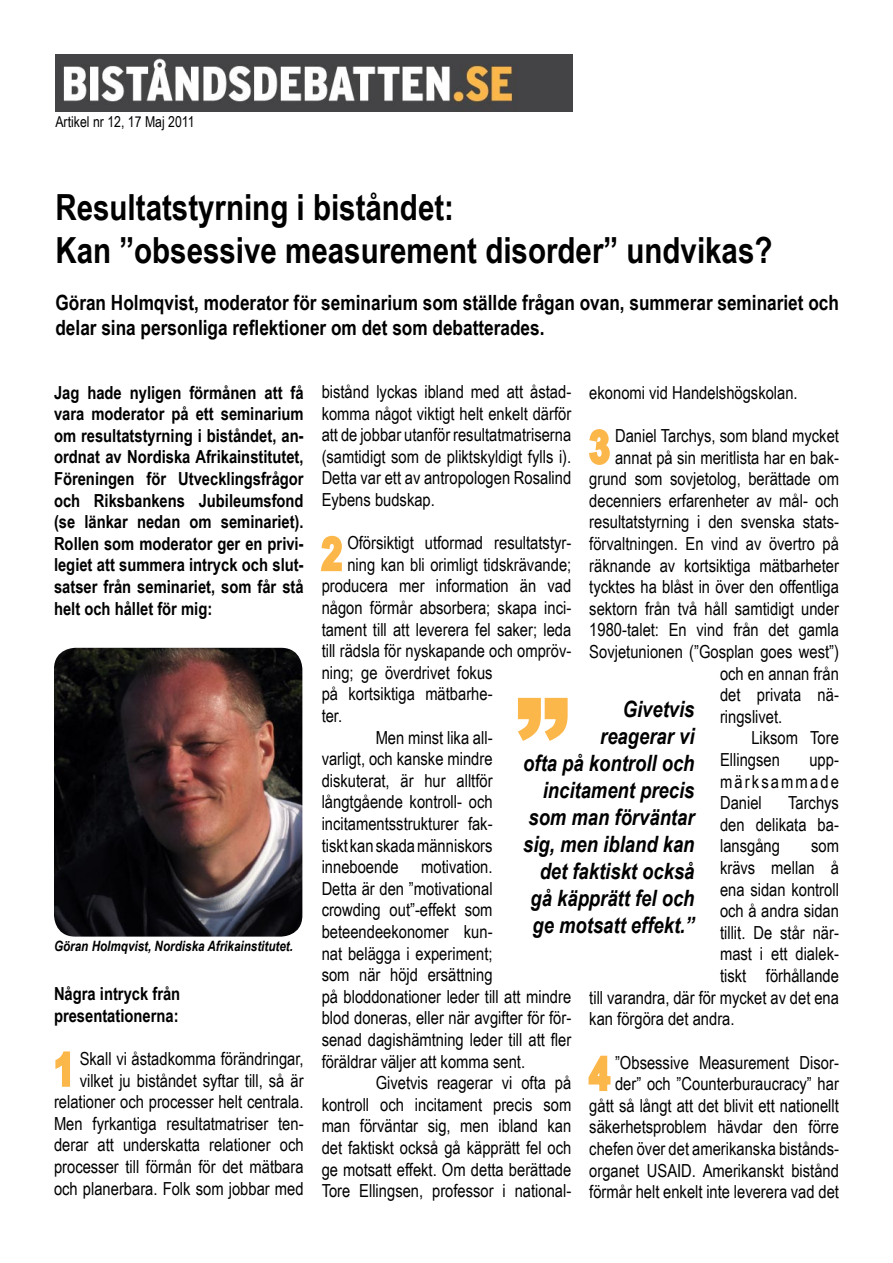
<style>
.page{position:relative;width:893px;height:1263px;background:#fff}
.page>*{position:absolute;margin:0;border:0;box-sizing:border-box;transform-origin:0 0}
.t1{font:900 108px "Arial";color:#fcb74b}
.t2{font:700 45px "Arial Narrow";color:#fcb74b}
.t3{font:700 36px "Arial Narrow";color:#000}
.t4{font:italic 700 22.5px/27px "Arial Narrow";color:#000;text-align:right}
.t5{font:700 21px/25.2px "Arial Narrow";color:#000}
.t6{font:18px/21.6px "Arial Narrow";color:#000;text-align:justify}
.t7{font:700 18px/21.6px "Arial Narrow";color:#000;text-align:justify}
.t8{font:15px "Arial Narrow";color:#000}
.t9{font:italic 700 14.25px "Arial Narrow";color:#000}
</style>
<div class="page">
<img style="left:55px;top:54px;width:518px;height:57px">
<img style="left:54px;top:648px;width:248px;height:288px">
<svg style="left:55px;top:1051px;width:15px;height:36px"></svg>
<svg style="left:321px;top:535px;width:21px;height:37px"></svg>
<svg style="left:589px;top:429px;width:21px;height:36px"></svg>
<svg style="left:588px;top:1055px;width:23px;height:36px"></svg>
<p class="t8" style="left:55px;top:110px;width:141px">Artikel nr 12, 17 Maj 2011</p>
<p class="t3" style="left:55px;top:180px;width:400px">Resultatstyrning i biståndet:</p>
<p class="t3" style="left:55px;top:223px;width:718px">Kan ”obsessive measurement disorder” undvikas?</p>
<p class="t5" style="left:55px;top:289px;width:785px">Göran Holmqvist, moderator för seminarium som ställde frågan ovan, summerar seminariet och delar sina personliga reflektioner om det som debatterades.</p>
<p class="t7" style="left:54px;top:381px;width:251px">Jag hade nyligen förmånen att få vara moderator på ett seminarium om resultatstyrning i biståndet, an&shy;ordnat av Nordiska Afrikainstitutet, Föreningen för Utvecklingsfrågor och Riksbankens Jubileumsfond (se länkar nedan om seminariet).<br>Rollen som moderator ger en privi&shy;legiet att summera intryck och slut&shy;satser från seminariet, som får stå helt och hållet för mig:</p>
<p class="t9" style="left:54px;top:935px;width:241px">Göran Holmqvist, Nordiska Afrikainstitutet.</p>
<p class="t7" style="left:54px;top:982px;width:128px">Några intryck från</p>
<p class="t7" style="left:54px;top:1004px;width:126px">presentationerna:</p>
<p class="t6" style="left:54px;top:1047px;width:251px;text-align:right">Skall vi åstadkomma förändringar, vilket ju biståndet syftar till, så är relationer och processer helt centrala.<br>Men fyrkantiga resultatmatriser ten&shy;derar att underskatta relationer och processer till förmån för det mätbara och planerbara. Folk som jobbar med</p>
<p class="t2" style="left:54px;top:1035px;width:22px">1</p>
<p class="t6" style="left:322px;top:380px;width:251px">bistånd lyckas ibland med att åstad&shy;komma något viktigt helt enkelt därför att de jobbar utanför resultatmatriserna (samtidigt som de pliktskyldigt fylls i).<br>Detta var ett av antropologen Rosalind Eybens budskap.</p>
<p class="t6" style="left:347px;top:531px;width:225px">Oförsiktigt utformad resultatstyr-</p>
<p class="t6" style="left:347px;top:553px;width:225px">ning kan bli orimligt tidskrävande;</p>
<p class="t6" style="left:322px;top:574px;width:251px">producera mer information än vad</p>
<p class="t6" style="left:322px;top:596px;width:251px">någon förmår absorbera; skapa inci-</p>
<p class="t6" style="left:322px;top:618px;width:251px">tament till att leverera fel saker; leda</p>
<p class="t6" style="left:322px;top:639px;width:251px">till rädsla för nyskapande och ompröv-</p>
<p class="t6" style="left:322px;top:661px;width:172px">ning; ge överdrivet fokus</p>
<p class="t6" style="left:322px;top:682px;width:172px">på kortsiktiga mätbarhe-</p>
<p class="t6" style="left:322px;top:704px;width:22px">ter.</p>
<p class="t6" style="left:322px;top:726px;width:251px;text-align:left;text-indent:54px">Men minst lika all-<br>varligt, och kanske mindre<br>diskuterat, är hur alltför långtgående kontroll- och incitamentsstrukturer fak-<br>tiskt kan skada människors inneboende motivation.<br>Detta är den ”motivational<br>crowding out”-effekt som beteendeekonomer kun-<br>nat belägga i experiment;<br>som när höjd ersättning<br>på bloddonationer leder till att mindre blod doneras, eller när avgifter för för&shy;senad dagishämtning leder till att fler föräldrar väljer att komma sent.</p>
<p class="t6" style="left:322px;top:1071px;width:251px;text-indent:54px">Givetvis reagerar vi ofta på kontroll och incitament precis som man förväntar sig, men ibland kan det faktiskt också gå käpprätt fel och ge motsatt effekt. Om detta berättade Tore Ellingsen, professor i national-</p>
<p class="t6" style="left:589px;top:381px;width:210px">ekonomi vid Handelshögskolan.</p>
<p class="t6" style="left:615px;top:424px;width:225px">Daniel Tarchys, som bland mycket</p>
<p class="t6" style="left:615px;top:446px;width:225px">annat på sin meritlista har en bak-</p>
<p class="t6" style="left:589px;top:467px;width:251px">grund som sovjetolog, berättade om</p>
<p class="t6" style="left:589px;top:489px;width:251px">decenniers erfarenheter av mål- och</p>
<p class="t6" style="left:589px;top:511px;width:251px">resultatstyrning i den svenska stats-</p>
<p class="t6" style="left:589px;top:532px;width:251px">förvaltningen. En vind av övertro på</p>
<p class="t6" style="left:589px;top:554px;width:251px">räknande av kortsiktiga mätbarheter</p>
<p class="t6" style="left:589px;top:575px;width:251px">tycktes ha blåst in över den offentliga</p>
<p class="t6" style="left:589px;top:597px;width:251px">sektorn från två håll samtidigt under</p>
<p class="t6" style="left:589px;top:619px;width:251px">1980-talet: En vind från det gamla</p>
<p class="t6" style="left:589px;top:640px;width:251px">Sovjetunionen (”Gosplan goes west”)</p>
<p class="t6" style="left:720px;top:662px;width:120px">och en annan från</p>
<p class="t6" style="left:720px;top:683px;width:120px">det privata nä-</p>
<p class="t6" style="left:720px;top:705px;width:64px">ringslivet.</p>
<p class="t6" style="left:720px;top:727px;width:120px;text-indent:31px">Liksom Tore<br>Ellingsen</p>
<p class="t2" style="left:589px;top:413px;width:22px">3</p>
<p class="t2" style="left:322px;top:520px;width:22px">2</p>
<p class="t1" style="left:515px;top:659px;width:55px">”</p>
<p class="t4" style="left:523px;top:694px;width:173px">Givetvis<br>reagerar vi<br>ofta på kontroll och incitament precis som man förväntar sig, men ibland kan det faktiskt också gå käpprätt fel och ge motsatt effekt.”</p>
<p class="t6" style="left:720px;top:748px;width:120px;text-indent:89px">upp&shy;märksammade Daniel</p>
<p class="t6" style="left:720px;top:791px;width:120px;text-indent:68px">Tarchys den delikata ba&shy;lansgång</p>
<p class="t6" style="left:811px;top:835px;width:29px">som</p>
<p class="t6" style="left:720px;top:856px;width:120px">krävs mellan å</p>
<p class="t6" style="left:720px;top:878px;width:120px">ena sidan kontroll</p>
<p class="t6" style="left:720px;top:899px;width:120px">och å andra sidan</p>
<p class="t6" style="left:720px;top:921px;width:120px">tillit. De står när-</p>
<p class="t6" style="left:720px;top:943px;width:120px">mast i ett dialek-</p>
<p class="t6" style="left:720px;top:964px;width:120px">tiskt förhållande</p>
<p class="t6" style="left:589px;top:986px;width:251px">till varandra, där för mycket av det ena</p>
<p class="t6" style="left:589px;top:1007px;width:147px">kan förgöra det andra.</p>
<p class="t6" style="left:589px;top:1051px;width:251px;text-align:right">”Obsessive Measurement Disor&shy;der” och ”Counterburaucracy” har gått så långt att det blivit ett nationellt säkerhetsproblem hävdar den förre chefen över det amerikanska bistånds&shy;organet USAID. Amerikanskt bistånd förmår helt enkelt inte leverera vad det</p>
<p class="t2" style="left:589px;top:1039px;width:22px">4</p>
</div>
